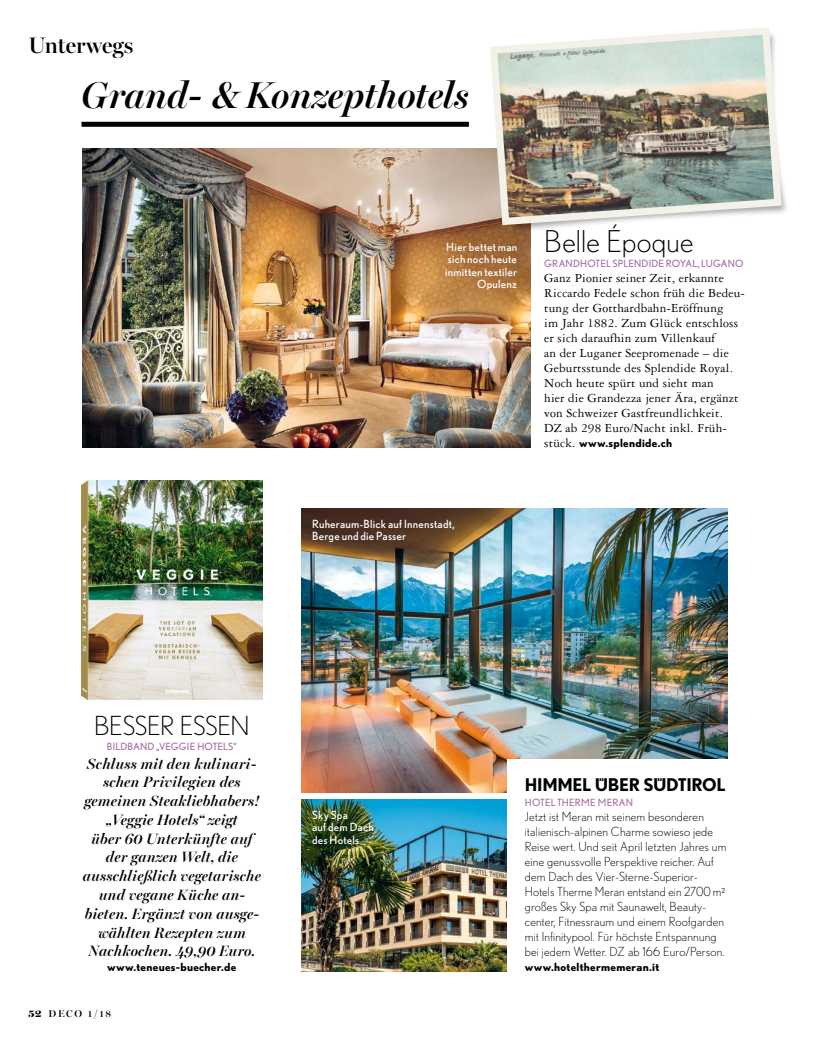
<style>
.page{position:relative;width:815px;height:1053px;background:#fff}
.page>*{position:absolute;margin:0;border:0;box-sizing:border-box;transform-origin:0 0}
.t1{font:italic 600 37.5px "Miller Banner";color:#000}
.Fließtext_oE{font:300 30px "Nobel";letter-spacing:.005em;color:#000}
.t2{font:300 26.25px "Nobel";letter-spacing:-.015em;color:#000}
.t3{font:600 22.5px "Miller Banner";color:#000}
.t4{font:700 17.5px "Nobel";letter-spacing:-.02em;color:#000}
.t5{font:italic 600 15px/18.8px "Miller Banner";letter-spacing:.015em;color:#000;text-align:center}
.Fließtext_oE-2{font:13.12px/15px "Garamond Three";letter-spacing:.015em;color:#000}
.t6{font:300 12.5px/15px "Nobel";letter-spacing:.015em;color:#000}
.BU_neg_weiss_fett{font:11.25px/12.5px "Nobel";letter-spacing:.02em;color:#fff}
.Fließtext_oE-3{font:700 11.25px "Nobel";letter-spacing:.025em;color:#000}
.Fließtext_oE-4{font:10px "Nobel";letter-spacing:.01em;color:#a972a9}
.t7{font:600 10px "Miller Banner";letter-spacing:.17em;color:#000}
.s1{font-style:inherit}
.s2{font-family:"Garamond Three";font-weight:400;font-size:13.12px}
.s3{font-weight:900;font-size:10.62px}
</style>
<div class="page">
<img style="left:82px;top:149px;width:448px;height:298px">
<div style="left:497px;top:30px;width:292px;height:204px;background:#000;opacity:.35"></div>
<img style="left:486px;top:27px;width:299px;height:202px">
<img style="left:81px;top:480px;width:181px;height:219px">
<img style="left:301px;top:508px;width:426px;height:284px">
<img style="left:301px;top:799px;width:206px;height:172px">
<div style="left:507px;top:759px;width:308px;height:258px;background:#fff"></div>
<div style="left:81px;top:122px;width:388px;height:5px;background:#000"></div>
<h3 class="t3" style="left:28px;top:31px;width:106px">Unterwegs</h3>
<p class="t1" style="left:81px;top:73px;width:389px">Grand- <span class="s1">&amp;</span> Konzepthotels</p>
<p class="BU_neg_weiss_fett" style="left:445px;top:240px;width:73px;text-align:right">Hier bettet man sich noch heute inmitten textiler<br>Opulenz</p>
<p class="Fließtext_oE" style="left:544px;top:223px;width:151px">Belle Époque</p>
<p class="Fließtext_oE-4" style="left:544px;top:257px;width:201px">GRANDHOTEL SPLENDIDE ROYAL, LUGANO</p>
<p class="Fließtext_oE-2" style="left:544px;top:271px;width:202px">Ganz Pionier seiner Zeit, erkannte Riccardo Fedele schon früh die Bedeu&shy;tung der Gotthardbahn-Eröffnung<br>im Jahr 1882. Zum Glück entschloss er sich daraufhin zum Villenkauf<br>an der Luganer Seepromenade – die Geburtsstunde des Splendide Royal.<br>Noch heute spürt und sieht man<br>hier die Grandezza jener Ära, ergänzt von Schweizer Gastfreundlichkeit.<br>DZ ab 298 Euro/Nacht inkl. Früh-</p>
<p class="Fließtext_oE-3" style="left:544px;top:436px;width:130px"><span class="s2">stück.</span> www.splendide.ch</p>
<p class="BU_neg_weiss_fett" style="left:312px;top:517px;width:144px">Ruheraum-Blick auf Innenstadt,<br>Berge und die Passer</p>
<p class="t2" style="left:94px;top:709px;width:157px">BESSER ESSEN</p>
<p class="Fließtext_oE-4" style="left:107px;top:740px;width:131px">BILDBAND „VEGGIE HOTELS“</p>
<p class="t5" style="left:83px;top:754px;width:180px">Schluss mit den kulinari&shy;schen Privilegien des gemeinen Steakliebhabers! „Veggie Hotels“ zeigt<br>über 60 Unterkünfte auf der ganzen Welt, die ausschließlich vegetarische und vegane Küche an&shy;bieten. Ergänzt von ausge&shy;wählten Rezepten zum<br>Nachkochen. 49,90 Euro.</p>
<p class="Fließtext_oE-3" style="left:107px;top:960px;width:131px">www.teneues-buecher.de</p>
<p class="t7" style="left:28px;top:1007px;width:84px"><span class="s3">52</span> DECO 1/18</p>
<p class="BU_neg_weiss_fett" style="left:312px;top:808px;width:63px">Sky Spa<br>auf dem Dach des Hotels</p>
<p class="t4" style="left:525px;top:774px;width:202px">HIMMEL ÜBER SÜDTIROL</p>
<p class="Fließtext_oE-4" style="left:525px;top:796px;width:110px">HOTEL THERME MERAN</p>
<p class="t6" style="left:525px;top:809px;width:203px">Jetzt ist Meran mit seinem besonderen italienisch-alpinen Charme sowieso jede Reise wert. Und seit April letzten Jahres um eine genussvolle Perspektive reicher. Auf dem Dach des Vier-Sterne-Superior-Hotels Therme Meran entstand ein 2700 m<sup>2 </sup>großes Sky Spa mit Saunawelt, Beauty&shy;center, Fitnessraum und einem Roofgarden mit Infinitypool. Für höchste Entspannung bei jedem Wetter. DZ ab 166 Euro/Person.</p>
<p class="Fließtext_oE-3" style="left:525px;top:960px;width:136px">www.hotelthermemeran.it</p>
</div>
